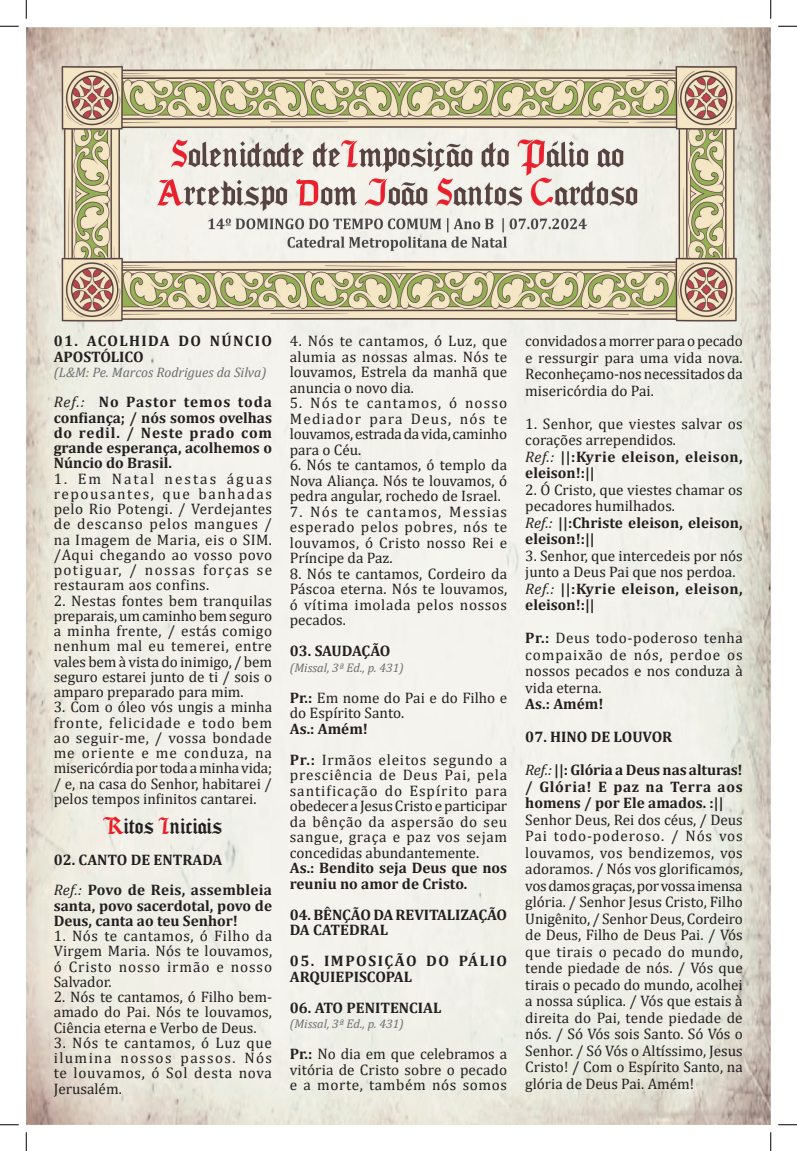
<style>
.page{position:relative;width:797px;height:1151px;background:#fff}
.page>*{position:absolute;margin:0;border:0;box-sizing:border-box;transform-origin:0 0}
.t1{font:20px "Seagramtfb";color:#231f20}
.t2{font:15.25px/16.5px "Cambria";color:#231f20;text-align:justify}
.t3{font:700 15.25px/15.2px "Cambria";color:#231f20}
.t4{font:15.25px/31px "Cambria";letter-spacing:.055em;color:#231f20}
.t5{font:700 15.25px/15.2px "Cambria";letter-spacing:.075em;color:#231f20}
.t6{font:700 15.25px "Cambria";letter-spacing:-.02em;color:#231f20}
.t7{font:italic 13.75px "Cambria";color:#6c6d70}
.t8{font:italic 12.5px "Cambria";color:#6c6d70}
.s1{font-weight:400;font-style:italic}
.s2{color:#ec1c24}
.s3{font-weight:700}
.s4{font-style:italic}
</style>
<div class="page">
<img style="left:26px;top:27px;width:744px;height:1098px">
<svg style="left:0;top:25px;width:19px;height:2px"></svg>
<svg style="left:778px;top:25px;width:19px;height:2px"></svg>
<svg style="left:0;top:1124px;width:19px;height:1px"></svg>
<svg style="left:778px;top:1124px;width:19px;height:1px"></svg>
<svg style="left:25px;top:0;width:2px;height:19px"></svg>
<svg style="left:25px;top:1132px;width:2px;height:19px"></svg>
<svg style="left:770px;top:0;width:1px;height:19px"></svg>
<svg style="left:770px;top:1132px;width:1px;height:19px"></svg>
<p class="t5" style="left:54px;top:333px;width:220px">01. ACOLHIDA DO NÚNCIO<br>APOSTÓLICO</p>
<p class="t7" style="left:54px;top:362px;width:214px">(L&amp;M: Pe. Marcos Rodrigues da Silva)</p>
<p class="t3" style="left:54px;top:394px;width:220px;text-align:justify"><span class="s1">Ref.:</span> No Pastor temos toda confiança; / nós somos ovelhas do redil. / Neste prado com grande esperança, acolhemos o Núncio do Brasil.</p>
<p class="t2" style="left:54px;top:471px;width:220px;line-height:15.2px">1. Em Natal nestas águas repousantes, que banhadas pelo Rio Potengi. / Verdejantes de descanso pelos mangues / na Imagem de Maria, eis o SIM. /Aqui chegando ao vosso povo potiguar, / nossas forças se restauram aos confins.</p>
<p class="t2" style="left:54px;top:593px;width:220px;line-height:15.2px">2. Nestas fontes bem tranquilas preparais, um caminho bem seguro a minha frente, / estás comigo nenhum mal eu temerei, entre vales bem à vista do inimigo, / bem seguro estarei junto de ti / sois o amparo preparado para mim.</p>
<p class="t2" style="left:54px;top:699px;width:220px;line-height:15.2px">3. Com o óleo vós ungis a minha fronte, felicidade e todo bem ao seguir-me, / vossa bondade me oriente e me conduza, na misericórdia por toda a minha vida; / e, na casa do Senhor, habitarei / pelos tempos infinitos cantarei.</p>
<h1 class="t1" style="left:104px;top:814px;width:120px"><span class="s2">R</span>itos <span class="s2">I</span>niciais</h1>
<p class="t3" style="left:54px;top:844px;width:220px;line-height:30.5px">02. CANTO DE ENTRADA<br><span class="s1">Ref.:</span> Povo de Reis, assembleia</p>
<p class="t3" style="left:54px;top:897px;width:220px">santa, povo sacerdotal, povo de<br>Deus, canta ao teu Senhor!</p>
<p class="t2" style="left:54px;top:928px;width:220px;line-height:15.2px">1. Nós te cantamos, ó Filho da Virgem Maria. Nós te louvamos, ó Cristo nosso irmão e nosso Salvador.</p>
<p class="t2" style="left:54px;top:989px;width:220px;line-height:15.2px">2. Nós te cantamos, ó Filho bem&shy;amado do Pai. Nós te louvamos, Ciência eterna e Verbo de Deus.</p>
<p class="t2" style="left:54px;top:1035px;width:220px;line-height:15.2px">3. Nós te cantamos, ó Luz que ilumina nossos passos. Nós te louvamos, ó Sol desta nova Jerusalém.</p>
<p class="t2" style="left:290px;top:333px;width:219px;line-height:15.5px">4. Nós te cantamos, ó Luz, que alumia as nossas almas. Nós te louvamos, Estrela da manhã que anuncia o novo dia.</p>
<p class="t2" style="left:290px;top:395px;width:219px;line-height:15.5px">5. Nós te cantamos, ó nosso Mediador para Deus, nós te louvamos, estrada da vida, caminho para o Céu.</p>
<p class="t2" style="left:290px;top:457px;width:219px;line-height:15.5px">6. Nós te cantamos, ó templo da Nova Aliança. Nós te louvamos, ó pedra angular, rochedo de Israel.</p>
<p class="t2" style="left:290px;top:504px;width:219px;line-height:15.5px">7. Nós te cantamos, Messias esperado pelos pobres, nós te louvamos, ó Cristo nosso Rei e Príncipe da Paz.</p>
<p class="t2" style="left:290px;top:566px;width:219px;line-height:15.5px">8. Nós te cantamos, Cordeiro da Páscoa eterna. Nós te louvamos, ó vítima imolada pelos nossos pecados.</p>
<p class="t6" style="left:290px;top:640px;width:102px">03. SAUDAÇÃO</p>
<p class="t8" style="left:290px;top:659px;width:116px">(Missal, 3ª Ed., p. 431)</p>
<p class="t2" style="left:290px;top:690px;width:219px;line-height:15.5px"><span class="s3">Pr.:</span> Em nome do Pai e do Filho e do Espírito Santo.</p>
<p class="t4" style="left:290px;top:713px;width:219px"><span class="s3">As.: Amém!<br>Pr.:</span> Irmãos eleitos segundo a</p>
<p class="t2" style="left:290px;top:767px;width:219px;line-height:15.5px">presciência de Deus Pai, pela santificação do Espírito para obedecer a Jesus Cristo e participar da bênção da aspersão do seu sangue, graça e paz vos sejam concedidas abundantemente.</p>
<p class="t3" style="left:290px;top:860px;width:219px">As.: Bendito seja Deus que nos reuniu no amor de Cristo.</p>
<p class="t3" style="left:290px;top:906px;width:219px">04. BÊNÇÃO DA REVITALIZAÇÃO<br>DA CATEDRAL</p>
<p class="t3" style="left:290px;top:953px;width:219px">05. IMPOSIÇÃO DO PÁLIO<br>ARQUIEPISCOPAL</p>
<p class="t3" style="left:290px;top:999px;width:153px">06. ATO PENITENCIAL</p>
<p class="t8" style="left:290px;top:1015px;width:116px">(Missal, 3ª Ed., p. 431)</p>
<p class="t2" style="left:290px;top:1046px;width:219px;line-height:15.5px"><span class="s3">Pr.:</span> No dia em que celebramos a vitória de Cristo sobre o pecado e a morte, também nós somos</p>
<p class="t2" style="left:525px;top:333px;width:219px">convidados a morrer para o pecado e ressurgir para uma vida nova.<br>Reconheçamo-nos necessitados da misericórdia do Pai.</p>
<p class="t2" style="left:525px;top:415px;width:219px;text-align:left">1. Senhor, que viestes salvar os corações arrependidos.<br><span class="s4">Ref.:</span> <span class="s3">||:Kyrie eleison, eleison, eleison!:||</span></p>
<p class="t2" style="left:525px;top:481px;width:219px;text-align:left">2. Ó Cristo, que viestes chamar os pecadores humilhados.<br><span class="s4">Ref.:</span> <span class="s3">||:Christe eleison, eleison, eleison!:||</span></p>
<p class="t2" style="left:525px;top:547px;width:219px;text-align:left">3. Senhor, que intercedeis por nós junto a Deus Pai que nos perdoa.<br><span class="s4">Ref.:</span> <span class="s3">||:Kyrie eleison, eleison, eleison!:||</span></p>
<p class="t2" style="left:525px;top:630px;width:219px"><span class="s3">Pr.:</span> Deus todo-poderoso tenha compaixão de nós, perdoe os nossos pecados e nos conduza à vida eterna.</p>
<p class="t3" style="left:525px;top:696px;width:80px">As.: Amém!</p>
<p class="t3" style="left:525px;top:720px;width:219px;line-height:33px">07. HINO DE LOUVOR<br><span class="s1">Ref.:</span> ||: Glória a Deus nas alturas!</p>
<p class="t3" style="left:525px;top:778px;width:219px;line-height:16.5px">/ Glória! E paz na Terra aos homens / por Ele amados. :||</p>
<p class="t2" style="left:525px;top:811px;width:219px">Senhor Deus, Rei dos céus, / Deus Pai todo-poderoso. / Nós vos louvamos, vos bendizemos, vos adoramos. / Nós vos glorificamos, vos damos graças, por vossa imensa glória. / Senhor Jesus Cristo, Filho Unigênito, / Senhor Deus, Cordeiro de Deus, Filho de Deus Pai. / Vós que tirais o pecado do mundo, tende piedade de nós. / Vós que tirais o pecado do mundo, acolhei a nossa súplica. / Vós que estais à direita do Pai, tende piedade de nós. / Só Vós sois Santo. Só Vós o Senhor. / Só Vós o Altíssimo, Jesus Cristo! / Com o Espírito Santo, na glória de Deus Pai. Amém!</p>
</div>
